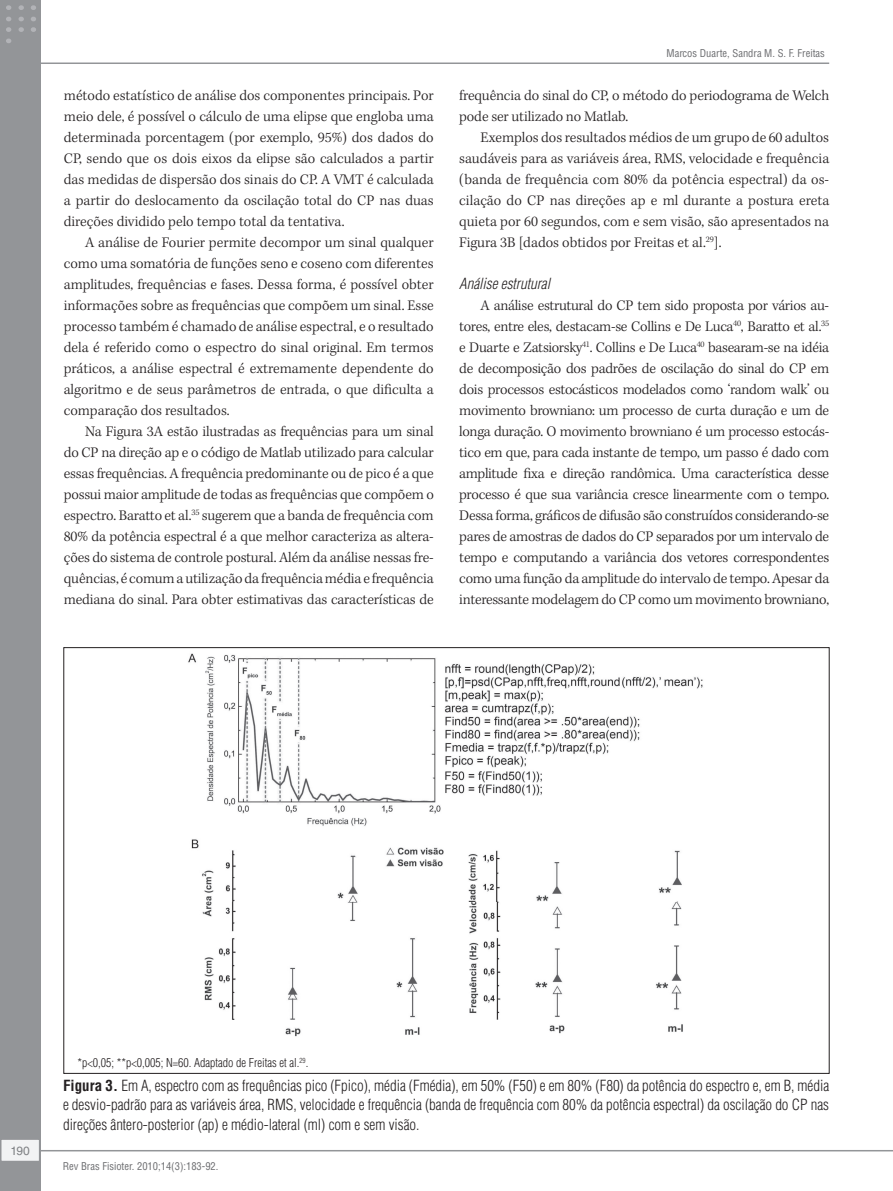
<style>
.page{position:relative;width:893px;height:1191px;background:#fff}
.page>*{position:absolute;margin:0;border:0;box-sizing:border-box;transform-origin:0 0}
.t1{font:300 15px/21px "Kepler Std";letter-spacing:-.005em;color:#231f20;text-align:justify}
.t2{font:300 condensed 15px/19.5px "Helvetica LT Std";color:#231f20;text-align:justify}
.t3{font:italic 300 condensed 15px "Helvetica LT Std";color:#231f20}
.t4{font:300 condensed 12px "Helvetica LT Std";color:#231f20}
.t5{font:12px "Helvetica LT Std";color:#808285}
.t6{font:condensed 10.5px "Helvetica LT Std";color:#6c6d70}
.s1{font-weight:700}
</style>
<div class="page">
<img style="left:188px;top:653px;width:515px;height:384px">
<hr style="left:14px;top:1150px;width:879px;height:1px;background:#939598">
<hr style="left:13px;top:62px;width:816px;height:2px;background:#939598">
<div style="left:0;top:0;width:40px;height:1191px;background:#939598"></div>
<div style="left:1px;top:1139px;width:39px;height:22px;background:#f2f3f4"></div>
<div style="left:0;top:1138px;width:40px;height:24px;border:2px solid #939598"></div>
<svg style="left:6px;top:39px;width:5px;height:4px"></svg>
<svg style="left:6px;top:27px;width:5px;height:5px"></svg>
<svg style="left:6px;top:17px;width:5px;height:4px"></svg>
<svg style="left:6px;top:5px;width:5px;height:5px"></svg>
<svg style="left:19px;top:27px;width:5px;height:5px"></svg>
<svg style="left:19px;top:17px;width:5px;height:4px"></svg>
<svg style="left:19px;top:5px;width:5px;height:5px"></svg>
<svg style="left:31px;top:27px;width:5px;height:5px"></svg>
<svg style="left:31px;top:17px;width:5px;height:4px"></svg>
<svg style="left:31px;top:5px;width:5px;height:5px"></svg>
<p class="t1" style="left:64px;top:85px;width:371px">método estatístico de análise dos componentes principais. Por meio dele, é possível o cálculo de uma elipse que engloba uma determinada porcentagem (por exemplo, 95%) dos dados do CP, sendo que os dois eixos da elipse são calculados a partir das medidas de dispersão dos sinais do CP. A VMT é calculada a partir do deslocamento da oscilação total do CP nas duas direções dividido pelo tempo total da tentativa.</p>
<p class="t1" style="left:64px;top:232px;width:371px;text-indent:21px">A análise de Fourier permite decompor um sinal qualquer como uma somatória de funções seno e coseno com diferentes amplitudes, frequências e fases. Dessa forma, é possível obter informações sobre as frequências que compõem um sinal. Esse processo também é chamado de análise espectral, e o resultado dela é referido como o espectro do sinal original. Em termos práticos, a análise espectral é extremamente dependente do algoritmo e de seus parâmetros de entrada, o que dificulta a comparação dos resultados.</p>
<p class="t1" style="left:64px;top:421px;width:371px;text-indent:21px">Na Figura 3A estão ilustradas as frequências para um sinal do CP na direção ap e o código de Matlab utilizado para calcular essas frequências. A frequência predominante ou de pico é a que possui maior amplitude de todas as frequências que compõem o espectro. Baratto et al.<sup>35</sup> sugerem que a banda de frequência com 80% da potência espectral é a que melhor caracteriza as altera&shy;ções do sistema de controle postural. Além da análise nessas fre&shy;quências, é comum a utilização da frequência média e frequência mediana do sinal. Para obter estimativas das características de</p>
<p class="t6" style="left:666px;top:46px;width:160px">Marcos Duarte, Sandra M. S. F. Freitas</p>
<p class="t1" style="left:459px;top:85px;width:371px">frequência do sinal do CP, o método do periodograma de Welch pode ser utilizado no Matlab.</p>
<p class="t1" style="left:459px;top:127px;width:371px;text-indent:21px">Exemplos dos resultados médios de um grupo de 60 adultos saudáveis para as variáveis área, RMS, velocidade e frequência (banda de frequência com 80% da potência espectral) da os&shy;cilação do CP nas direções ap e ml durante a postura ereta quieta por 60 segundos, com e sem visão, são apresentados na Figura 3B [dados obtidos por Freitas et al.<sup>29</sup>].</p>
<p class="t3" style="left:459px;top:274px;width:92px">Análise estrutural</p>
<p class="t1" style="left:459px;top:295px;width:371px;text-indent:21px">A análise estrutural do CP tem sido proposta por vários au&shy;tores, entre eles, destacam-se Collins e De Luca<sup>40</sup>, Baratto et al.<sup>35 </sup>e Duarte e Zatsiorsky<sup>41</sup>. Collins e De Luca<sup>40</sup> basearam-se na idéia de decomposição dos padrões de oscilação do sinal do CP em dois processos estocásticos modelados como ‘random walk’ ou movimento browniano: um processo de curta duração e um de longa duração. O movimento browniano é um processo estocás&shy;tico em que, para cada instante de tempo, um passo é dado com amplitude fixa e direção randômica. Uma característica desse processo é que sua variância cresce linearmente com o tempo.<br>Dessa forma, gráficos de difusão são construídos considerando-se pares de amostras de dados do CP separados por um intervalo de tempo e computando a variância dos vetores correspondentes como uma função da amplitude do intervalo de tempo. Apesar da interessante modelagem do CP como um movimento browniano,</p>
<p class="t5" style="left:10px;top:1143px;width:21px">190</p>
<p class="t4" style="left:78px;top:1054px;width:232px">*p&lt;0,05; **p&lt;0,005; N=60. Adaptado de Freitas et al.<sup>29</sup>.</p>
<p class="t2" style="left:63px;top:1075px;width:768px"><span class="s1">Figura 3.</span> Em A, espectro com as frequências pico (Fpico), média (Fmédia), em 50% (F50) e em 80% (F80) da potência do espectro e, em B, média e desvio-padrão para as variáveis área, RMS, velocidade e frequência (banda de frequência com 80% da potência espectral) da oscilação do CP nas direções ântero-posterior (ap) e médio-lateral (ml) com e sem visão.</p>
<p class="t6" style="left:63px;top:1160px;width:157px">Rev Bras Fisioter. 2010;14(3):183-92.</p>
</div>
